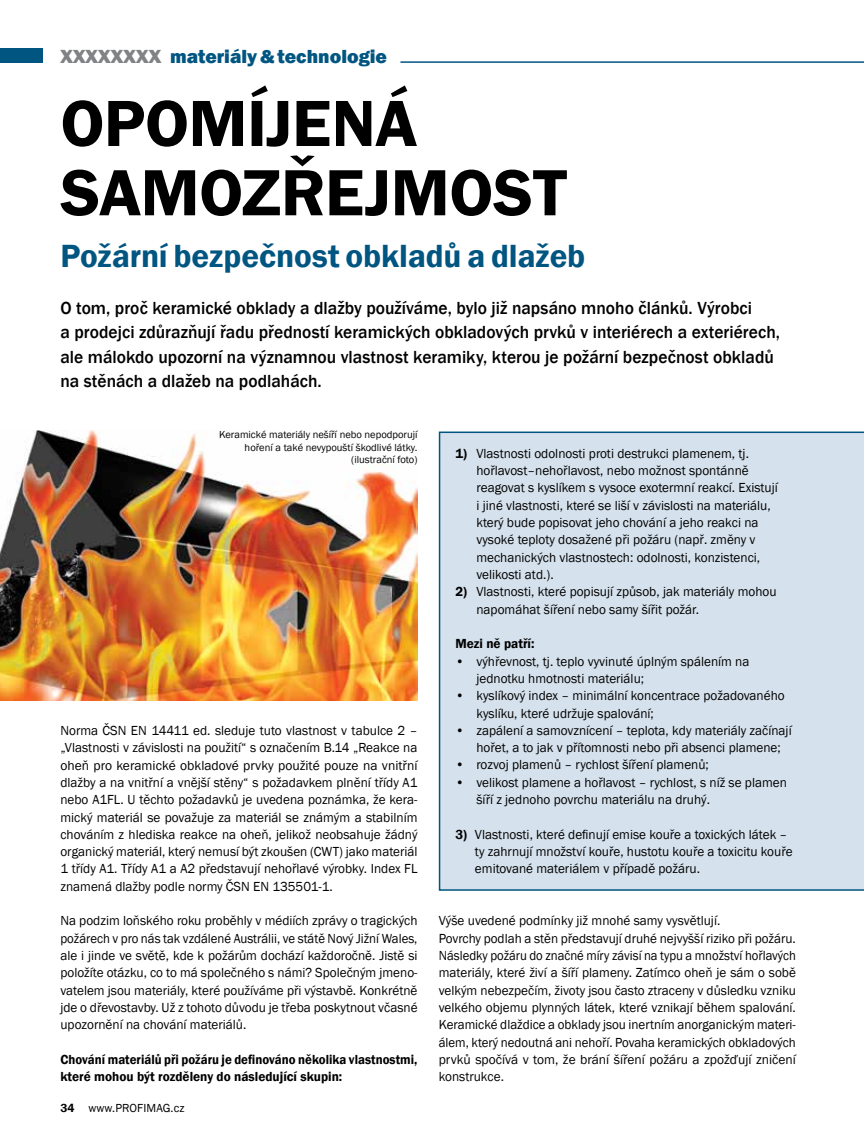
<style>
.page{position:relative;width:864px;height:1136px;background:#fff}
.page>*{position:absolute;margin:0;border:0;box-sizing:border-box;transform-origin:0 0}
.t1{font:600 67.5px/69.3px "Franklin Gothic";letter-spacing:-.01em;color:#000}
.t2{font:600 33px "Franklin Gothic";letter-spacing:-.005em;color:#005581}
.t3{font:800 19.5px "Franklin Gothic";color:#005581}
.t4{font:500 18px/24px "Franklin Gothic";color:#000}
.t5{font:13.5px/17.2px "Franklin Gothic";color:#000}
.t6{font:600 13.5px/17.2px "Franklin Gothic";color:#000;scale:.95 1}
.t7{font:600 13.5px "Franklin Gothic";color:#000}
.t8{font:12px "Franklin Gothic";letter-spacing:.01em;color:#000}
.t9{font:10.5px/12.6px "Franklin Gothic";color:#000;text-align:right}
.s1{color:#808285}
.s2{font-weight:600}
</style>
<div class="page">
<div style="left:438px;top:431px;width:425px;height:459px;background:#d5e1ec"></div>
<div style="left:0;top:49px;width:43px;height:14px;background:#005581"></div>
<hr style="left:400px;top:61px;width:463px;height:2px;background:#005581">
<img style="left:0;top:431px;width:417px;height:269px">
<h3 class="t3" style="left:60px;top:44px;width:328px"><span class="s1">XXXXXXXX</span> materiály &amp; technologie</h3>
<h1 class="t1" style="left:60px;top:90px;width:507px">OPOMÍJENÁ<br>SAMOZŘEJMOST</h1>
<h2 class="t2" style="left:60px;top:236px;width:526px">Požární bezpečnost obkladů a dlažeb</h2>
<p class="t4" style="left:60px;top:296px;width:720px">O tom, proč keramické obklady a dlažby používáme, bylo již napsáno mnoho článků. Výrobci<br>a prodejci zdůrazňují řadu předností keramických obkladových prvků v interiérech a exteriérech, ale málokdo upozorní na významnou vlastnost keramiky, kterou je požární bezpečnost obkladů na stěnách a dlažeb na podlahách.</p>
<p class="t9" style="left:219px;top:428px;width:200px">Keramické materiály nešíří nebo nepodporují hoření a také nevypouští škodlivé látky. (ilustrační foto)</p>
<p class="t5" style="left:60px;top:722px;width:358px;text-align:justify">Norma ČSN EN 14411 ed. sleduje tuto vlastnost v tabulce 2 – „Vlastnosti v závislosti na použití“ s označením B.14 „Reakce na oheň pro keramické obkladové prvky použité pouze na vnitřní dlažby a na vnitřní a vnější stěny“ s požadavkem plnění třídy A1 nebo A1FL. U těchto požadavků je uvedena poznámka, že kera&shy;mický materiál se považuje za materiál se známým a stabilním chováním z hlediska reakce na oheň, jelikož neobsahuje žádný organický materiál, který nemusí být zkoušen (CWT) jako materiál 1 třídy A1. Třídy A1 a A2 představují nehořlavé výrobky. Index FL znamená dlažby podle normy ČSN EN 135501-1.</p>
<p class="t5" style="left:60px;top:912px;width:358px;text-align:justify">Na podzim loňského roku proběhly v médiích zprávy o tragických požárech v pro nás tak vzdálené Austrálii, ve státě Nový Jižní Wales, ale i jinde ve světě, kde k požárům dochází každoročně. Jistě si položíte otázku, co to má společného s námi? Společným jmeno&shy;vatelem jsou materiály, které používáme při výstavbě. Konkrétně jde o dřevostavby. Už z tohoto důvodu je třeba poskytnout včasné upozornění na chování materiálů.</p>
<p class="t6" style="left:60px;top:1050px;width:377px">Chování materiálů při požáru je definováno několika vlastnostmi, které mohou být rozděleny do následující skupin:</p>
<p class="t8" style="left:60px;top:1100px;width:125px"><span class="s2">34</span> www.PROFIMAG.cz</p>
<p class="t5" style="left:476px;top:445px;width:303px;text-indent:-21px"><span class="s2">1)</span> Vlastnosti odolnosti proti destrukci plamenem, tj. hořlavost–nehořlavost, nebo možnost spontánně reagovat s kyslíkem s vysoce exotermní reakcí. Existují i jiné vlastnosti, které se liší v závislosti na materiálu, který bude popisovat jeho chování a jeho reakci na vysoké teploty dosažené při požáru (např. změny v mechanických vlastnostech: odolnosti, konzistenci, velikosti atd.).</p>
<p class="t5" style="left:476px;top:583px;width:301px;text-indent:-21px"><span class="s2">2)</span> Vlastnosti, které popisují způsob, jak materiály mohou napomáhat šíření nebo samy šířit požár.</p>
<p class="t7" style="left:455px;top:635px;width:81px">Mezi ně patří:</p>
<p class="t5" style="left:476px;top:652px;width:274px;text-indent:-21px">• výhřevnost, tj. teplo vyvinuté úplným spálením na jednotku hmotnosti materiálu;</p>
<p class="t5" style="left:476px;top:687px;width:309px;text-indent:-21px">• kyslíkový index – minimální koncentrace požadovaného kyslíku, které udržuje spalování;</p>
<p class="t5" style="left:476px;top:722px;width:316px;text-indent:-21px">• zapálení a samovznícení – teplota, kdy materiály začínají hořet, a to jak v přítomnosti nebo při absenci plamene;</p>
<p class="t5" style="left:455px;top:756px;width:255px">• rozvoj plamenů – rychlost šíření plamenů;</p>
<p class="t5" style="left:476px;top:773px;width:312px;text-indent:-21px">• velikost plamene a hořlavost – rychlost, s níž se plamen šíří z jednoho povrchu materiálu na druhý.</p>
<p class="t5" style="left:475px;top:825px;width:319px;text-indent:-20px"><span class="s2">3)</span> Vlastnosti, které definují emise kouře a toxických látek – ty zahrnují množství kouře, hustotu kouře a toxicitu kouře emitované materiálem v případě požáru.</p>
<p class="t5" style="left:438px;top:912px;width:358px">Výše uvedené podmínky již mnohé samy vysvětlují.<br>Povrchy podlah a stěn představují druhé nejvyšší riziko při požáru.<br>Následky požáru do značné míry závisí na typu a množství hořlavých materiály, které živí a šíří plameny. Zatímco oheň je sám o sobě velkým nebezpečím, životy jsou často ztraceny v důsledku vzniku velkého objemu plynných látek, které vznikají během spalování.<br>Keramické dlaždice a obklady jsou inertním anorganickým materi&shy;álem, který nedoutná ani nehoří. Povaha keramických obkladových prvků spočívá v tom, že brání šíření požáru a zpožďují zničení konstrukce.</p>
</div>
